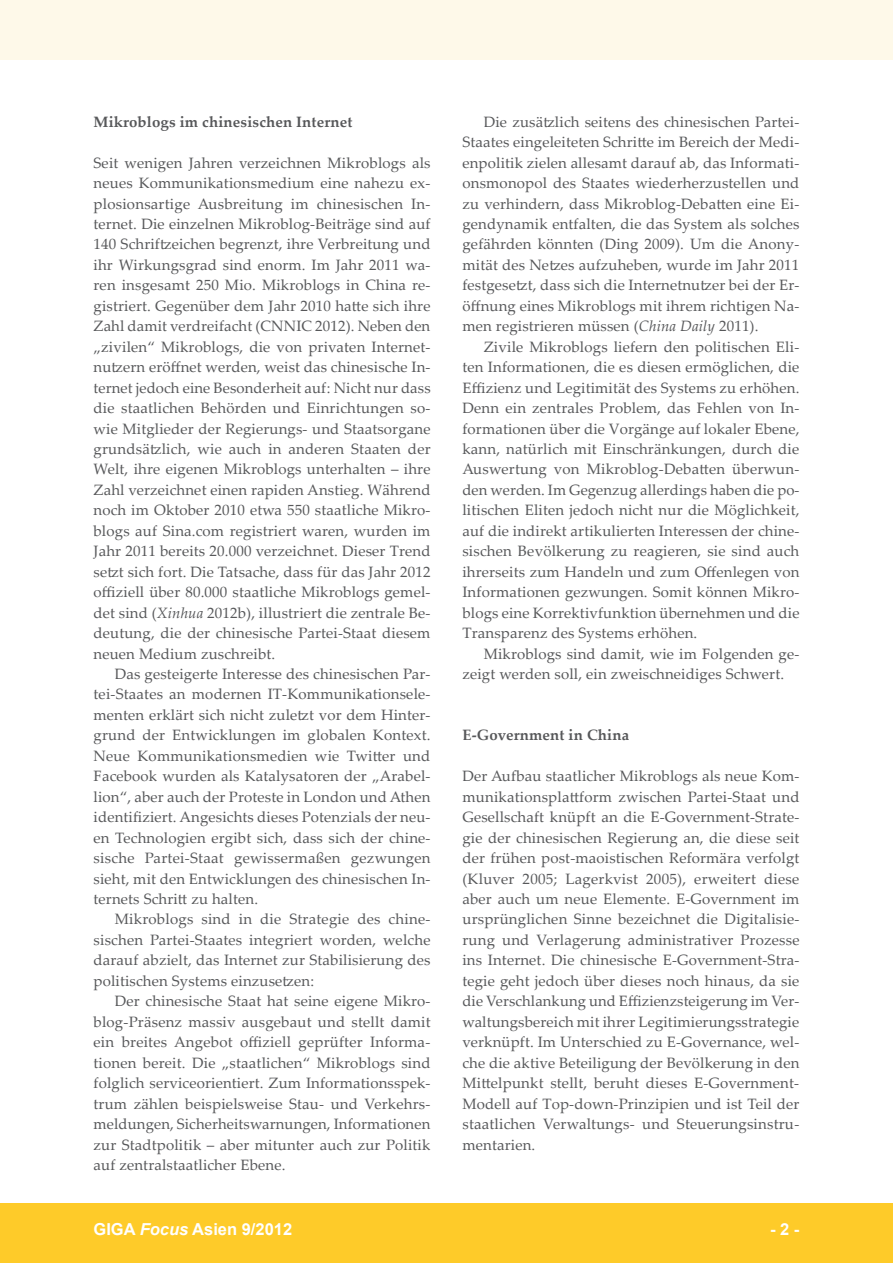
<style>
.page{position:relative;width:893px;height:1263px;background:#fff}
.page>*{position:absolute;margin:0;border:0;box-sizing:border-box;transform-origin:0 0}
.foc__text_fusszeile{font:700 16.5px "Arial";color:#fff}
.foc__text_seitenzahl{font:700 16.5px "Arial";color:#fff}
.foc__text_fliesstext{font:15px/20.4px "Palatino Linotype";letter-spacing:.01em;color:#57585a;text-align:justify}
.foc__text_1__absatz{font:15px/20.4px "Palatino Linotype";letter-spacing:.01em;color:#57585a;text-align:justify}
.foc__text_ueberschri{font:700 15px "Palatino Linotype";letter-spacing:.01em;color:#57585a}
.s1{font-style:italic}
</style>
<div class="page">
<div style="left:0;top:1203px;width:893px;height:60px;background:#fecb29"></div>
<div style="left:0;top:0;width:893px;height:60px;background:#fef9e9"></div>
<p class="foc__text_ueberschri" style="left:94px;top:111px;width:260px">Mikroblogs im chinesischen Internet</p>
<p class="foc__text_1__absatz" style="left:94px;top:152px;width:339px">Seit wenigen Jahren verzeichnen Mikroblogs als neues Kommunikationsmedium eine nahezu ex&shy;plosionsartige Ausbreitung im chinesischen In&shy;ternet. Die einzelnen Mikroblog-Beiträge sind auf 140 Schriftzeichen begrenzt, ihre Verbreitung und ihr Wirkungsgrad sind enorm. Im Jahr 2011 wa&shy;ren insgesamt 250 Mio. Mikroblogs in China re&shy;gistriert. Gegenüber dem Jahr 2010 hatte sich ihre Zahl damit verdreifacht (CNNIC 2012). Neben den „zivilen“ Mikroblogs, die von privaten Internet&shy;nutzern eröffnet werden, weist das chinesische In&shy;ternet jedoch eine Besonderheit auf: Nicht nur dass die staatlichen Behörden und Einrichtungen so&shy;wie Mitglieder der Regierungs- und Staatsorgane grundsätzlich, wie auch in anderen Staaten der Welt, ihre eigenen Mikroblogs unterhalten – ihre Zahl verzeichnet einen rapiden Anstieg. Während noch im Oktober 2010 etwa 550 staatliche Mikro&shy;blogs auf Sina.com registriert waren, wurden im Jahr 2011 bereits 20.000 verzeichnet. Dieser Trend setzt sich fort. Die Tatsache, dass für das Jahr 2012 offiziell über 80.000 staatliche Mikroblogs gemel&shy;det sind (<span class="s1">Xinhua</span> 2012b), illustriert die zentrale Be&shy;deutung, die der chinesische Partei-Staat diesem neuen Medium zuschreibt.</p>
<p class="foc__text_fliesstext" style="left:94px;top:663px;width:339px;text-indent:21px">Das gesteigerte Interesse des chinesischen Par&shy;tei-Staates an modernen IT-Kommunikationsele&shy;menten erklärt sich nicht zuletzt vor dem Hinter&shy;grund der Entwicklungen im globalen Kontext.<br>Neue Kommunikationsmedien wie Twitter und Facebook wurden als Katalysatoren der „Arabel&shy;lion“, aber auch der Proteste in London und Athen identifiziert. Angesichts dieses Potenzials der neu&shy;en Technologien ergibt sich, dass sich der chine&shy;sische Partei-Staat gewissermaßen gezwungen sieht, mit den Entwicklungen des chinesischen In&shy;ternets Schritt zu halten.</p>
<p class="foc__text_fliesstext" style="left:94px;top:908px;width:338px;text-indent:21px">Mikroblogs sind in die Strategie des chine&shy;sischen Partei-Staates integriert worden, welche darauf abzielt, das Internet zur Stabilisierung des politischen Systems einzusetzen:</p>
<p class="foc__text_fliesstext" style="left:94px;top:990px;width:339px;text-indent:21px">Der chinesische Staat hat seine eigene Mikro&shy;blog-Präsenz massiv ausgebaut und stellt damit ein breites Angebot offiziell geprüfter Informa&shy;tionen bereit. Die „staatlichen“ Mikroblogs sind folglich serviceorientiert. Zum Informationsspek&shy;trum zählen beispielsweise Stau- und Verkehrs&shy;meldungen, Sicherheitswarnungen, Informationen zur Stadtpolitik – aber mitunter auch zur Politik auf zentralstaatlicher Ebene.</p>
<p class="foc__text_fliesstext" style="left:462px;top:111px;width:338px;text-indent:21px">Die zusätzlich seitens des chinesischen Partei-Staates eingeleiteten Schritte im Bereich der Medi&shy;enpolitik zielen allesamt darauf ab, das Informati&shy;onsmonopol des Staates wiederherzustellen und zu verhindern, dass Mikroblog-Debatten eine Ei&shy;gendynamik entfalten, die das System als solches gefährden könnten (Ding 2009). Um die Anony&shy;mität des Netzes aufzuheben, wurde im Jahr 2011 festgesetzt, dass sich die Internetnutzer bei der Er&shy;öffnung eines Mikroblogs mit ihrem richtigen Na&shy;men registrieren müssen (<span class="s1">China Daily</span> 2011).</p>
<p class="foc__text_fliesstext" style="left:462px;top:336px;width:339px;text-indent:21px">Zivile Mikroblogs liefern den politischen Eli&shy;ten Informationen, die es diesen ermöglichen, die Effizienz und Legitimität des Systems zu erhöhen.<br>Denn ein zentrales Problem, das Fehlen von In&shy;formationen über die Vorgänge auf lokaler Ebene, kann, natürlich mit Einschränkungen, durch die Auswertung von Mikroblog-Debatten überwun&shy;den werden. Im Gegenzug allerdings haben die po&shy;litischen Eliten jedoch nicht nur die Möglichkeit, auf die indirekt artikulierten Interessen der chine&shy;sischen Bevölkerung zu reagieren, sie sind auch ihrerseits zum Handeln und zum Offenlegen von Informationen gezwungen. Somit können Mikro&shy;blogs eine Korrektivfunktion übernehmen und die Transparenz des Systems erhöhen.</p>
<p class="foc__text_fliesstext" style="left:462px;top:643px;width:338px;text-indent:21px">Mikroblogs sind damit, wie im Folgenden ge&shy;zeigt werden soll, ein zweischneidiges Schwert.</p>
<p class="foc__text_ueberschri" style="left:462px;top:725px;width:168px">E-Government in China</p>
<p class="foc__text_1__absatz" style="left:462px;top:765px;width:339px">Der Aufbau staatlicher Mikroblogs als neue Kom&shy;munikationsplattform zwischen Partei-Staat und Gesellschaft knüpft an die E-Government-Strate&shy;gie der chinesischen Regierung an, die diese seit der frühen post-maoistischen Reformära verfolgt (Kluver 2005; Lagerkvist 2005), erweitert diese aber auch um neue Elemente. E-Government im ursprünglichen Sinne bezeichnet die Digitalisie&shy;rung und Verlagerung administrativer Prozesse ins Internet. Die chinesische E-Government-Stra&shy;tegie geht jedoch über dieses noch hinaus, da sie die Verschlankung und Effizienzsteigerung im Ver&shy;waltungsbereich mit ihrer Legitimierungsstrategie verknüpft. Im Unterschied zu E-Governance, wel&shy;che die aktive Beteiligung der Bevölkerung in den Mittelpunkt stellt, beruht dieses E-Government-Modell auf Top-down-Prinzipien und ist Teil der staatlichen Verwaltungs- und Steuerungsinstru&shy;mentarien.</p>
<p class="foc__text_fusszeile" style="left:94px;top:1218px;width:200px">GIGA <span class="s1">Focus</span> Asien 9/2012</p>
<p class="foc__text_seitenzahl" style="left:770px;top:1218px;width:31px">- 2 -</p>
</div>
